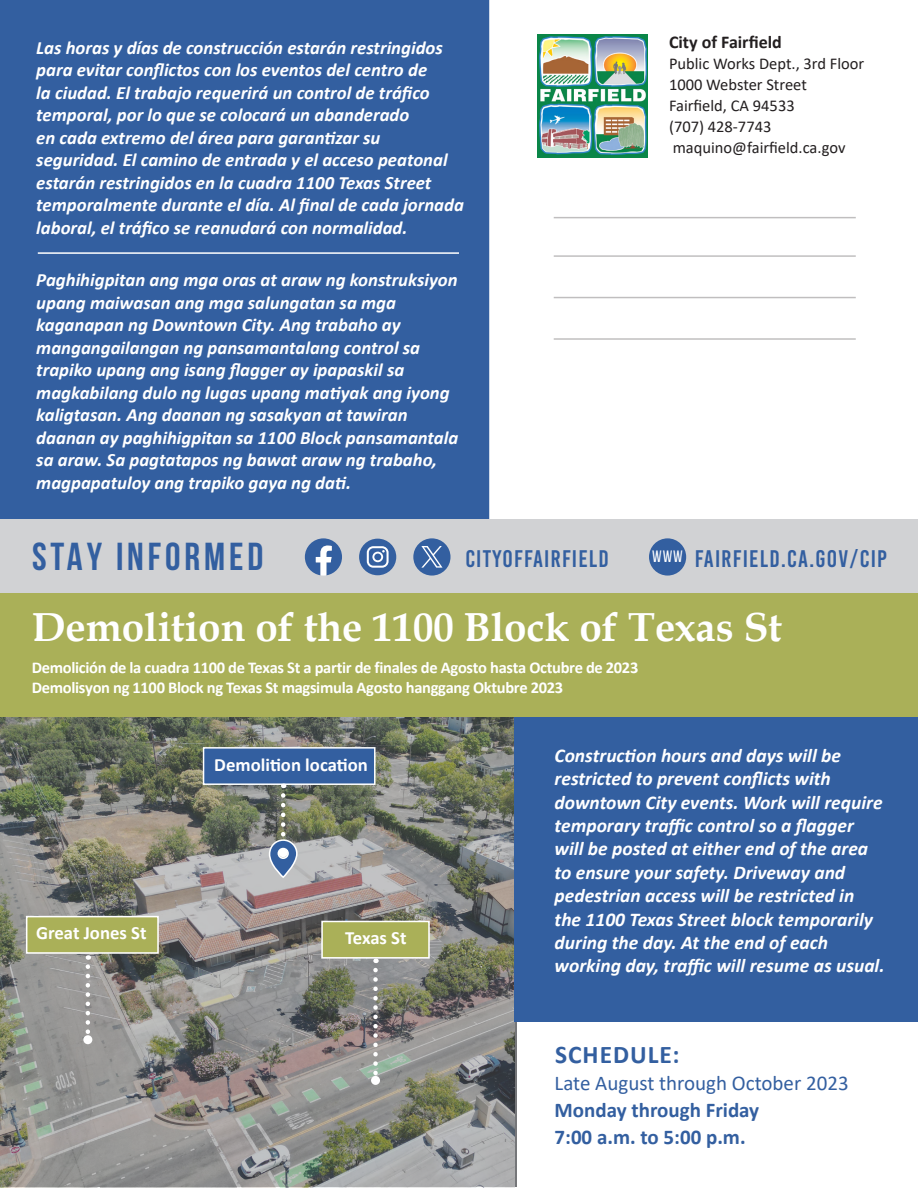
<style>
.page{position:relative;width:918px;height:1188px;background:#fff}
.page>*{position:absolute;margin:0;border:0;box-sizing:border-box;transform-origin:0 0}
.t1{font:700 40.5px "Book Antiqua";color:#fff}
.t2{font:700 39px "Bebas Neue";letter-spacing:.1em;color:#335fa0}
.t3{font:700 25.5px "Calibri";letter-spacing:.04em;color:#335fa0}
.t4{font:24px "Bebas Kai";letter-spacing:.05em;color:#335fa0}
.t5{font:700 21px "Calibri";color:#335fa0}
.t6{font:21px "Calibri";color:#335fa0}
.t7{font:italic 700 19.5px/23.4px "Calibri";color:#fff}
.t8{font:italic 700 18.75px/22.5px "Calibri";color:#fff}
.t9{font:700 18.75px "Calibri";color:#fff}
.t10{font:700 18px "Calibri";color:#231f20}
.t11{font:700 16.5px/20.5px "Calibri";letter-spacing:-.02em;color:#fff}
.t12{font:16.5px "Calibri";color:#231f20}
.t13{font:16.5px "Bebas Neue";color:#fff}
</style>
<div class="page">
<img style="left:0;top:717px;width:515px;height:471px">
<div style="left:515px;top:698px;width:403px;height:324px;background:#335fa0"></div>
<div style="left:0;top:592px;width:918px;height:125px;background:#aab058"></div>
<div style="left:0;top:0;width:489px;height:519px;background:#335fa0"></div>
<hr style="left:554px;top:217px;width:302px;height:1px;background:#231f20">
<hr style="left:554px;top:255px;width:302px;height:2px;background:#231f20">
<hr style="left:554px;top:297px;width:302px;height:1px;background:#231f20">
<hr style="left:554px;top:338px;width:302px;height:2px;background:#231f20">
<div style="left:0;top:519px;width:918px;height:73px;background:#d1d2d4"></div>
<div style="left:321px;top:921px;width:109px;height:38px;background:#aab058;border:2px solid #fff"></div>
<hr style="left:38px;top:252px;width:421px;height:2px;background:#fff">
<img style="left:538px;top:34px;width:110px;height:123px">
<svg style="left:373px;top:970px;width:5px;height:106px"></svg>
<div style="left:371px;top:1076px;width:9px;height:9px;background:#fff;border-radius:50%"></div>
<div style="left:26px;top:916px;width:133px;height:38px;background:#aab058;border:2px solid #fff"></div>
<svg style="left:86px;top:967px;width:4px;height:68px"></svg>
<div style="left:83px;top:1035px;width:9px;height:9px;background:#fff;border-radius:50%"></div>
<div style="left:203px;top:747px;width:173px;height:38px;background:#335fa0;border:2px solid #fff"></div>
<svg style="left:269px;top:795px;width:29px;height:84px;background:#7e8a90"></svg>
<div style="left:649px;top:538px;width:37px;height:38px;background:#335fa0;border-radius:50%"></div>
<svg style="left:305px;top:538px;width:37px;height:38px"></svg>
<div style="left:359px;top:539px;width:37px;height:36px;background:#335fa0;border-radius:50%"></div>
<svg style="left:367px;top:546px;width:22px;height:22px"></svg>
<div style="left:413px;top:538px;width:38px;height:38px;background:#335fa0;border-radius:50%"></div>
<svg style="left:421px;top:546px;width:22px;height:22px"></svg>
<p class="t8" style="left:36px;top:36px;width:429px">Las horas y días de construcción estarán restringidos para evitar conflictos con los eventos del centro de<br>la ciudad. El trabajo requerirá un control de tráfico temporal, por lo que se colocará un abanderado<br>en cada extremo del área para garantizar su seguridad. El camino de entrada y el acceso peatonal estarán restringidos en la cuadra 1100 Texas Street temporalmente durante el día. Al final de cada jornada laboral, el tráfico se reanudará con normalidad.</p>
<p class="t8" style="left:36px;top:268px;width:424px">Paghihigpitan ang mga oras at araw ng konstruksiyon upang maiwasan ang mga salungatan sa mga kaganapan ng Downtown City. Ang trabaho ay mangangailangan ng pansamantalang control sa trapiko upang ang isang flagger ay ipapaskil sa magkabilang dulo ng lugas upang matiyak ang iyong kaligtasan. Ang daanan ng sasakyan at tawiran daanan ay paghihigpitan sa 1100 Block pansamantala sa araw. Sa pagtatapos ng bawat araw ng trabaho, magpapatuloy ang trapiko gaya ng dati.</p>
<p class="t2" style="left:32px;top:536px;width:233px">STAY INFORMED</p>
<p class="t4" style="left:465px;top:546px;width:145px">CITYOFFAIRFIELD</p>
<p class="t10" style="left:669px;top:29px;width:114px">City of Fairfield</p>
<p class="t12" style="left:669px;top:52px;width:197px">Public Works Dept., 3rd Floor</p>
<p class="t12" style="left:669px;top:73px;width:139px">1000 Webster Street</p>
<p class="t12" style="left:669px;top:94px;width:127px">Fairfield, CA 94533</p>
<p class="t12" style="left:669px;top:115px;width:104px">(707) 428-7743</p>
<p class="t12" style="left:673px;top:136px;width:174px">maquino@fairfield.ca.gov</p>
<p class="t13" style="left:652px;top:548px;width:32px">WWW</p>
<p class="t4" style="left:695px;top:546px;width:194px">FAIRFIELD.CA.GOV/CIP</p>
<p class="t1" style="left:32px;top:599px;width:752px">Demolition of the 1100 Block of Texas St</p>
<p class="t11" style="left:32px;top:657px;width:608px">Demolición de la cuadra 1100 de Texas St a partir de finales de Agosto hasta Octubre de 2023<br>Demolisyon ng 1100 Block ng Texas St magsimula Agosto hanggang Oktubre 2023</p>
<p class="t9" style="left:214px;top:751px;width:155px">Demolition location</p>
<p class="t9" style="left:36px;top:920px;width:112px">Great Jones St</p>
<p class="t9" style="left:345px;top:924px;width:63px">Texas St</p>
<p class="t7" style="left:555px;top:743px;width:332px">Construction hours and days will be restricted to prevent conflicts with downtown City events. Work will require temporary traffic control so a flagger will be posted at either end of the area to ensure your safety. Driveway and pedestrian access will be restricted in the 1100 Texas Street block temporarily during the day. At the end of each working day, traffic will resume as usual.</p>
<p class="t3" style="left:555px;top:1037px;width:126px">SCHEDULE:</p>
<p class="t6" style="left:555px;top:1069px;width:296px">Late August through October 2023</p>
<p class="t5" style="left:555px;top:1096px;width:206px">Monday through Friday</p>
<p class="t5" style="left:555px;top:1123px;width:193px">7:00 a.m. to 5:00 p.m.</p>
</div>
